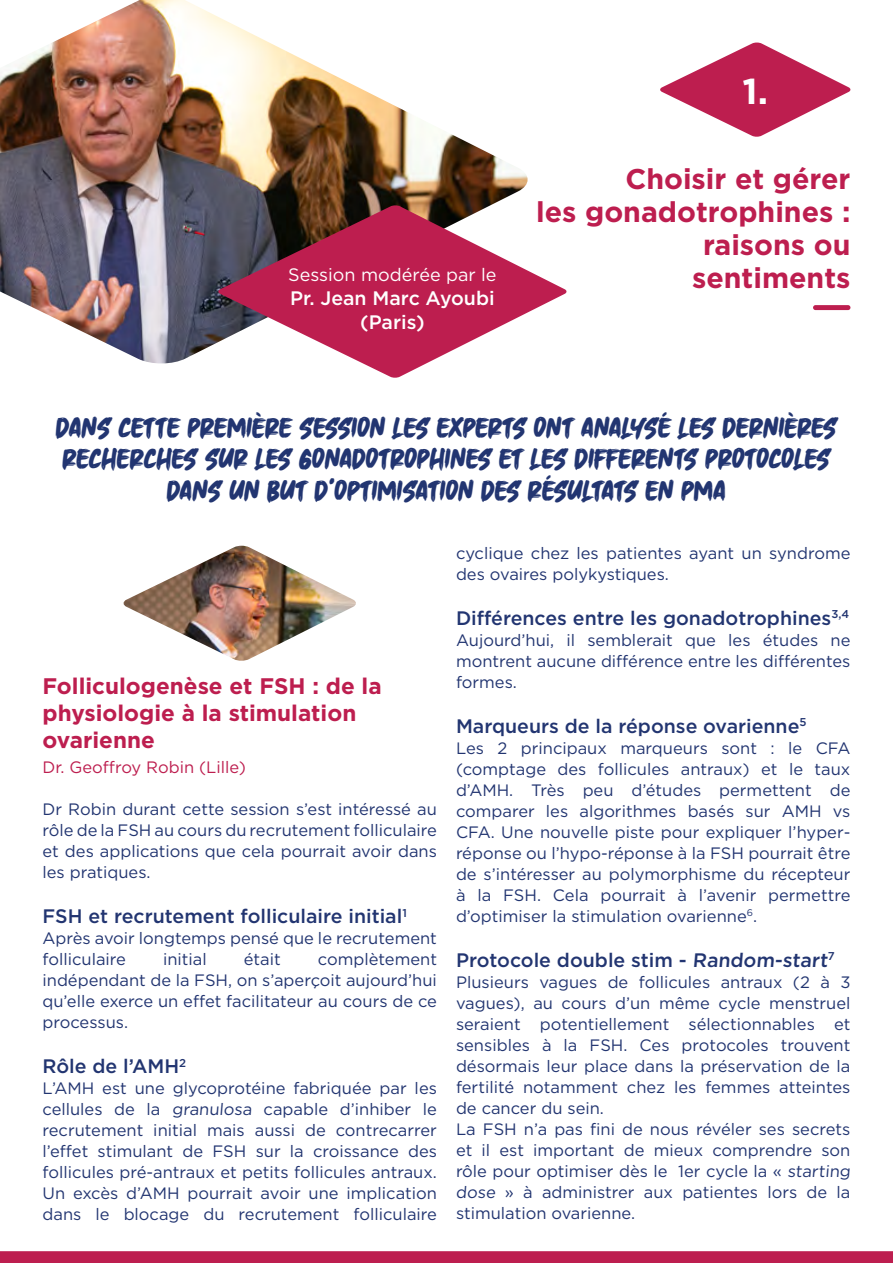
<style>
.page{position:relative;width:893px;height:1263px;background:#fff}
.page>*{position:absolute;margin:0;border:0;box-sizing:border-box;transform-origin:0 0}
.t1{font:700 36px "Gotham";color:#fff}
.t2{font:700 28.5px/33px "Gotham";color:#bd1e4f;text-align:right}
.t3{font:25.5px/31.5px "Wkwkwk";color:#223571;text-align:center}
.t4{font:700 22.5px/27px "Gotham";color:#bd1e4f}
.t5{font:500 19.5px "Gotham";color:#223571}
.t6{font:500 19.5px/24px "Gotham";color:#fff;text-align:center}
.t7{font:18px "Gotham";color:#fff}
.t8{font:16.5px/21px "Gotham";color:#223571;text-align:justify}
.t9{font:16.5px "Gotham";color:#bd1e4f}
</style>
<div class="page">
<svg style="left:0;top:1251px;width:893px;height:12px;background:#be2151"></svg>
<svg style="left:660px;top:42px;width:191px;height:95px"></svg>
<div style="left:813px;top:305px;width:37px;height:5px;background:#bd1e4f;border-radius:2px"></div>
<img style="left:0;top:0;width:528px;height:364px">
<img style="left:123px;top:546px;width:233px;height:115px">
<svg style="left:218px;top:205px;width:349px;height:173px;fill:#bd1e4f"></svg>
<p class="t7" style="left:288px;top:263px;width:210px">Session modérée par le</p>
<p class="t6" style="left:290px;top:286px;width:206px">Pr. Jean Marc Ayoubi (Paris)</p>
<h1 class="t1" style="left:742px;top:67px;width:27px">1.</h1>
<h2 class="t2" style="left:536px;top:162px;width:316px">Choisir et gérer<br>les gonadotrophines : raisons ou<br>sentiments</h2>
<h3 class="t3" style="left:56px;top:409px;width:782px">DANS CETTE PREMIÈRE SESSION LES EXPERTS ONT ANALYSÉ LES DERNIÈRES<br>RECHERCHES SUR LES GONADOTROPHINES ET LES DIFFERENTS PROTOCOLES<br>DANS UN BUT D’OPTIMISATION DES RÉSULTATS EN PMA</h3>
<h3 class="t4" style="left:43px;top:672px;width:341px">Folliculogenèse et FSH : de la physiologie à la stimulation ovarienne</h3>
<p class="t9" style="left:43px;top:757px;width:205px">Dr. Geoffroy Robin (Lille)</p>
<p class="t8" style="left:43px;top:799px;width:396px">Dr Robin durant cette session s’est intéressé au rôle de la FSH au cours du recrutement folliculaire et des applications que cela pourrait avoir dans les pratiques.</p>
<p class="t5" style="left:43px;top:904px;width:366px">FSH et recrutement folliculaire initial<sup>1</sup></p>
<p class="t8" style="left:43px;top:928px;width:396px">Après avoir longtemps pensé que le recrutement folliculaire</p>
<p class="t8" style="left:43px;top:949px;width:396px;text-indent:275px">complètement indépendant de la FSH, on s’aperçoit aujourd’hui qu’elle exerce un effet facilitateur au cours de ce processus.</p>
<p class="t5" style="left:43px;top:1054px;width:145px">Rôle de l’AMH<sup>2</sup></p>
<p class="t8" style="left:43px;top:1078px;width:396px">L’AMH est une glycoprotéine fabriquée par les cellules de la granulosa capable d’inhiber le recrutement initial mais aussi de contrecarrer l’effet stimulant de FSH sur la croissance des follicules pré-antraux et petits follicules antraux.<br>Un excès d’AMH pourrait avoir une implication dans le blocage du recrutement folliculaire</p>
<p class="t8" style="left:163px;top:949px;width:45px">initial</p>
<p class="t8" style="left:244px;top:949px;width:38px">était</p>
<p class="t8" style="left:456px;top:542px;width:396px">cyclique chez les patientes ayant un syndrome des ovaires polykystiques.</p>
<p class="t5" style="left:456px;top:605px;width:395px">Différences entre les gonadotrophines<sup>3,4</sup></p>
<p class="t8" style="left:456px;top:629px;width:396px">Aujourd’hui, il semblerait que les études ne montrent aucune différence entre les différentes formes.</p>
<p class="t5" style="left:456px;top:713px;width:352px">Marqueurs de la réponse ovarienne<sup>5</sup></p>
<p class="t8" style="left:456px;top:737px;width:396px">Les 2 principaux marqueurs sont : le CFA (comptage des follicules antraux) et le taux d’AMH. Très peu d’études permettent de comparer les algorithmes basés sur AMH vs CFA. Une nouvelle piste pour expliquer l’hyper&shy;réponse ou l’hypo-réponse à la FSH pourrait être de s’intéresser au polymorphisme du récepteur à la FSH. Cela pourrait à l’avenir permettre d’optimiser la stimulation ovarienne<sup>6</sup>.</p>
<p class="t5" style="left:456px;top:947px;width:380px">Protocole double stim - Random-start<sup>7</sup></p>
<p class="t8" style="left:456px;top:971px;width:398px;text-align:left">Plusieurs vagues de follicules antraux (2 à 3 vagues), au cours d’un même cycle menstruel seraient potentiellement sélectionnables et sensibles à la FSH. Ces protocoles trouvent désormais leur place dans la préservation de la fertilité notamment chez les femmes atteintes de cancer du sein.<br>La FSH n’a pas fini de nous révéler ses secrets et il est important de mieux comprendre son rôle pour optimiser dès le 1er cycle la « starting dose » à administrer aux patientes lors de la stimulation ovarienne.</p>
</div>
